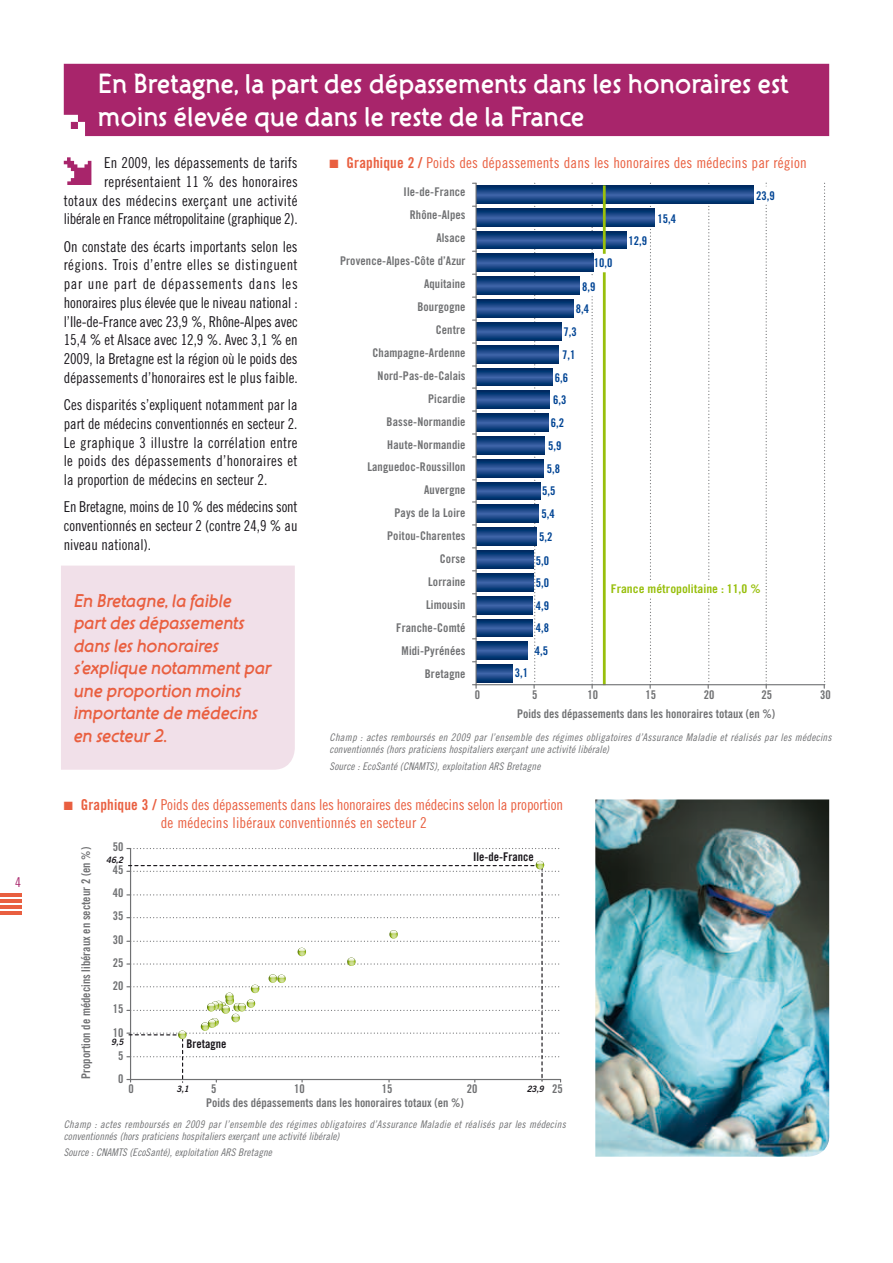
<style>
.page{position:relative;width:893px;height:1263px;background:#fff}
.page>*{position:absolute;margin:0;border:0;box-sizing:border-box;transform-origin:0 0}
.t1{font:700 27px/32.4px "Atelier Sans ITC Std";letter-spacing:-.01em;color:#fff;scale:.95 1}
.t2{font:italic 700 18px/22.5px "Atelier Sans ITC Std";letter-spacing:-.01em;color:#e95f40;scale:.95 1}
.t3{font:15px/18.8px "Trade Gothic LT Std Cn 18";color:#1a171c;text-align:justify}
.t4{font:15px/18px "Trade Gothic LT Std Cn 18";letter-spacing:.01em;color:#e95f40}
.t5{font:13.5px "Trade Gothic LT Std Cn 18";color:#a8256b}
.t6{font:12px/23px "Trade Gothic LT Std Bd Cn 20";letter-spacing:.01em;color:#707173;text-align:right}
.t7{font:12px/22.5px "Trade Gothic LT Std Bd Cn 20";color:#004494}
.t8{font:12px "Trade Gothic LT Std Bd Cn 20";color:#98bf0c;scale:1.1 1}
.t9{font:12px "Trade Gothic LT Std Bd Cn 20";color:#1a171c}
.t10{font:10.5px/12px "Trade Gothic LT Std Cn 18 Obl";letter-spacing:.01em;color:#707173}
.t11{font:8.7px "Trade Gothic LT Std Bd 2 Obl";color:#1a171c;scale:.94 1}
.s1{font-family:"Trade Gothic LT Std Bd Cn 20"}
</style>
<div class="page">
<hr style="left:0;top:893px;width:21px;height:3px;background:#e95f40">
<hr style="left:0;top:905px;width:21px;height:3px;background:#e95f40">
<hr style="left:0;top:911px;width:21px;height:3px;background:#e95f40">
<hr style="left:0;top:899px;width:21px;height:3px;background:#e95f40">
<div style="left:64px;top:64px;width:765px;height:72px;background:#a8256b"></div>
<svg style="left:64px;top:157px;width:27px;height:28px"></svg>
<div style="left:61px;top:566px;width:234px;height:204px;background:#f1e0e9"></div>
<img style="left:595px;top:799px;width:234px;height:358px">
<svg style="left:477px;top:664px;width:35px;height:18px"></svg>
<svg style="left:477px;top:641px;width:51px;height:18px"></svg>
<svg style="left:477px;top:619px;width:56px;height:17px"></svg>
<svg style="left:477px;top:596px;width:56px;height:18px"></svg>
<svg style="left:477px;top:573px;width:56px;height:18px"></svg>
<svg style="left:477px;top:550px;width:56px;height:18px"></svg>
<svg style="left:477px;top:528px;width:60px;height:17px"></svg>
<svg style="left:477px;top:505px;width:62px;height:17px"></svg>
<svg style="left:477px;top:482px;width:64px;height:17px"></svg>
<svg style="left:477px;top:460px;width:66px;height:17px"></svg>
<svg style="left:477px;top:437px;width:67px;height:17px"></svg>
<svg style="left:477px;top:414px;width:71px;height:17px"></svg>
<svg style="left:477px;top:391px;width:72px;height:17px"></svg>
<svg style="left:477px;top:369px;width:75px;height:16px"></svg>
<svg style="left:477px;top:346px;width:81px;height:17px"></svg>
<svg style="left:477px;top:323px;width:84px;height:17px"></svg>
<svg style="left:477px;top:300px;width:97px;height:17px;background:#194685"></svg>
<svg style="left:477px;top:277px;width:102px;height:17px;background:#194685"></svg>
<svg style="left:477px;top:254px;width:104px;height:18px;background:#184483"></svg>
<svg style="left:477px;top:232px;width:149px;height:17px;background:#184583"></svg>
<svg style="left:477px;top:209px;width:177px;height:17px;background:#194685"></svg>
<svg style="left:477px;top:186px;width:277px;height:18px;background:#184483"></svg>
<svg style="left:533px;top:183px;width:2px;height:505px"></svg>
<svg style="left:650px;top:183px;width:1px;height:505px"></svg>
<svg style="left:708px;top:183px;width:1px;height:505px"></svg>
<svg style="left:824px;top:183px;width:1px;height:505px"></svg>
<hr style="left:475px;top:183px;width:2px;height:502px;background:#707173">
<svg style="left:755px;top:183px;width:25px;height:505px"></svg>
<div style="left:607px;top:580px;width:147px;height:18px;background:#fff"></div>
<hr style="left:476px;top:684px;width:349px;height:1px;background:#707173">
<svg style="left:581px;top:183px;width:33px;height:505px"></svg>
<hr style="left:130px;top:848px;width:1px;height:231px;background:#707173">
<svg style="left:127px;top:848px;width:433px;height:1px"></svg>
<svg style="left:127px;top:872px;width:416px;height:102px"></svg>
<svg style="left:127px;top:930px;width:433px;height:12px"></svg>
<svg style="left:127px;top:861px;width:433px;height:11px"></svg>
<svg style="left:127px;top:948px;width:433px;height:18px"></svg>
<svg style="left:127px;top:974px;width:434px;height:109px"></svg>
<p class="t5" style="left:15px;top:874px;width:7px">4</p>
<h1 class="t1" style="left:98px;top:67px;width:729px">En Bretagne, la part des dépassements dans les honoraires est moins élevée que dans le reste de la France</h1>
<p class="t3" style="left:64px;top:153px;width:235px;text-align:right">En 2009, les dépassements de tarifs représentaient 11 % des honoraires<br>totaux des médecins exerçant une activité libérale en France métropolitaine (graphique 2).</p>
<p class="t3" style="left:64px;top:237px;width:236px">On constate des écarts importants selon les régions. Trois d’entre elles se distinguent par une part de dépassements dans les honoraires plus élevée que le niveau national : l’Ile-de-France avec 23,9 %, Rhône-Alpes avec 15,4 % et Alsace avec 12,9 %. Avec 3,1 % en 2009, la Bretagne est la région où le poids des dépassements d’honoraires est le plus faible.</p>
<p class="t3" style="left:64px;top:395px;width:235px">Ces disparités s’expliquent notamment par la part de médecins conventionnés en secteur 2.<br>Le graphique 3 illustre la corrélation entre le poids des dépassements d’honoraires et la proportion de médecins en secteur 2.</p>
<p class="t3" style="left:64px;top:498px;width:235px">En Bretagne, moins de 10 % des médecins sont conventionnés en secteur 2 (contre 24,9 % au niveau national).</p>
<p class="t4" style="left:330px;top:154px;width:479px">■ <span class="s1">Graphique 2 /</span> Poids des dépassements dans les honoraires des médecins par région</p>
<p class="t6" style="left:340px;top:180px;width:127px">Ile-de-France<br>Rhône-Alpes<br>Alsace<br>Provence-Alpes-Côte d’Azur<br>Aquitaine<br>Bourgogne<br>Centre<br>Champagne-Ardenne<br>Nord-Pas-de-Calais<br>Picardie<br>Basse-Normandie<br>Haute-Normandie<br>Languedoc-Roussillon<br>Auvergne<br>Pays de la Loire<br>Poitou-Charentes<br>Corse<br>Lorraine<br>Limousin<br>Franche-Comté<br>Midi-Pyrénées<br>Bretagne</p>
<p class="t7" style="left:756px;top:184px;width:20px">23,9</p>
<p class="t7" style="left:658px;top:207px;width:20px">15,4</p>
<p class="t7" style="left:628px;top:229px;width:20px">12,9</p>
<p class="t7" style="left:594px;top:251px;width:20px">10,0</p>
<p class="t7" style="left:582px;top:275px;width:15px">8,9</p>
<p class="t7" style="left:576px;top:298px;width:15px">8,4</p>
<p class="t7" style="left:564px;top:320px;width:15px">7,3</p>
<p class="t7" style="left:562px;top:343px;width:15px">7,1</p>
<p class="t7" style="left:555px;top:366px;width:15px">6,6</p>
<p class="t7" style="left:553px;top:389px;width:15px">6,3</p>
<p class="t7" style="left:551px;top:411px;width:15px">6,2</p>
<p class="t7" style="left:541px;top:435px;width:22px;text-align:center">5,9<br>5,8<br>5,5<br>5,4</p>
<p class="t7" style="left:536px;top:525px;width:18px;line-height:23.7px">5,2<br>5,0</p>
<p class="t7" style="left:536px;top:571px;width:15px;line-height:23.2px">5,0<br>4,9</p>
<p class="t7" style="left:535px;top:616px;width:16px">4,8<br>4,5</p>
<p class="t8" style="left:611px;top:582px;width:138px">France métropolitaine : 11,0 %</p>
<p class="t2" style="left:74px;top:589px;width:210px">En Bretagne, la faible<br>part des dépassements dans les honoraires s’explique notamment par une proportion moins importante de médecins en secteur 2.</p>
<p class="t7" style="left:515px;top:661px;width:15px">3,1</p>
<p class="t6" style="left:475px;top:683px;width:7px">0</p>
<p class="t6" style="left:532px;top:683px;width:7px">5</p>
<p class="t6" style="left:587px;top:683px;width:12px">10</p>
<p class="t6" style="left:646px;top:683px;width:12px">15</p>
<p class="t6" style="left:704px;top:683px;width:12px">20</p>
<p class="t6" style="left:761px;top:683px;width:12px">25</p>
<p class="t6" style="left:820px;top:683px;width:12px">30</p>
<p class="t6" style="left:517px;top:702px;width:259px">Poids des dépassements dans les honoraires totaux (en %)</p>
<p class="t10" style="left:330px;top:732px;width:503px">Champ : actes remboursés en 2009 par l’ensemble des régimes obligatoires d’Assurance Maladie et réalisés par les médecins conventionnés (hors praticiens hospitaliers exerçant une activité libérale)</p>
<p class="t10" style="left:330px;top:760px;width:212px">Source : EcoSanté (CNAMTS), exploitation ARS Bretagne</p>
<p class="t4" style="left:161px;top:796px;width:404px;text-indent:-97px">■ <span class="s1">Graphique 3 /</span> Poids des dépassements dans les honoraires des médecins selon la proportion de médecins libéraux conventionnés en secteur 2</p>
<p class="t6" style="left:74px;top:1079px;width:233px;rotate:-90deg">Proportion de médecins libéraux en secteur 2 (en %)</p>
<p class="t6" style="left:113px;top:834px;width:12px;text-align:center">50<br>45<br>40<br>35<br>30<br>25<br>20<br>15<br>10<br>5<br>0</p>
<p class="t9" style="left:473px;top:849px;width:62px">Ile-de-France</p>
<p class="t11" style="left:106px;top:854px;width:20px">46,2</p>
<p class="t11" style="left:111px;top:1036px;width:15px">9,5</p>
<p class="t9" style="left:186px;top:1037px;width:41px">Bretagne</p>
<p class="t11" style="left:177px;top:1083px;width:15px">3,1</p>
<p class="t11" style="left:527px;top:1083px;width:20px">23,9</p>
<p class="t6" style="left:128px;top:1077px;width:7px">0</p>
<p class="t6" style="left:211px;top:1077px;width:7px">5</p>
<p class="t6" style="left:294px;top:1077px;width:12px">10</p>
<p class="t6" style="left:382px;top:1077px;width:12px">15</p>
<p class="t6" style="left:467px;top:1077px;width:12px">20</p>
<p class="t6" style="left:552px;top:1077px;width:12px">25</p>
<p class="t6" style="left:206px;top:1091px;width:259px">Poids des dépassements dans les honoraires totaux (en %)</p>
<p class="t10" style="left:64px;top:1118px;width:503px">Champ : actes remboursés en 2009 par l’ensemble des régimes obligatoires d’Assurance Maladie et réalisés par les médecins conventionnés (hors praticiens hospitaliers exerçant une activité libérale)</p>
<p class="t10" style="left:64px;top:1147px;width:210px">Source : CNAMTS (EcoSanté), exploitation ARS Bretagne</p>
</div>
